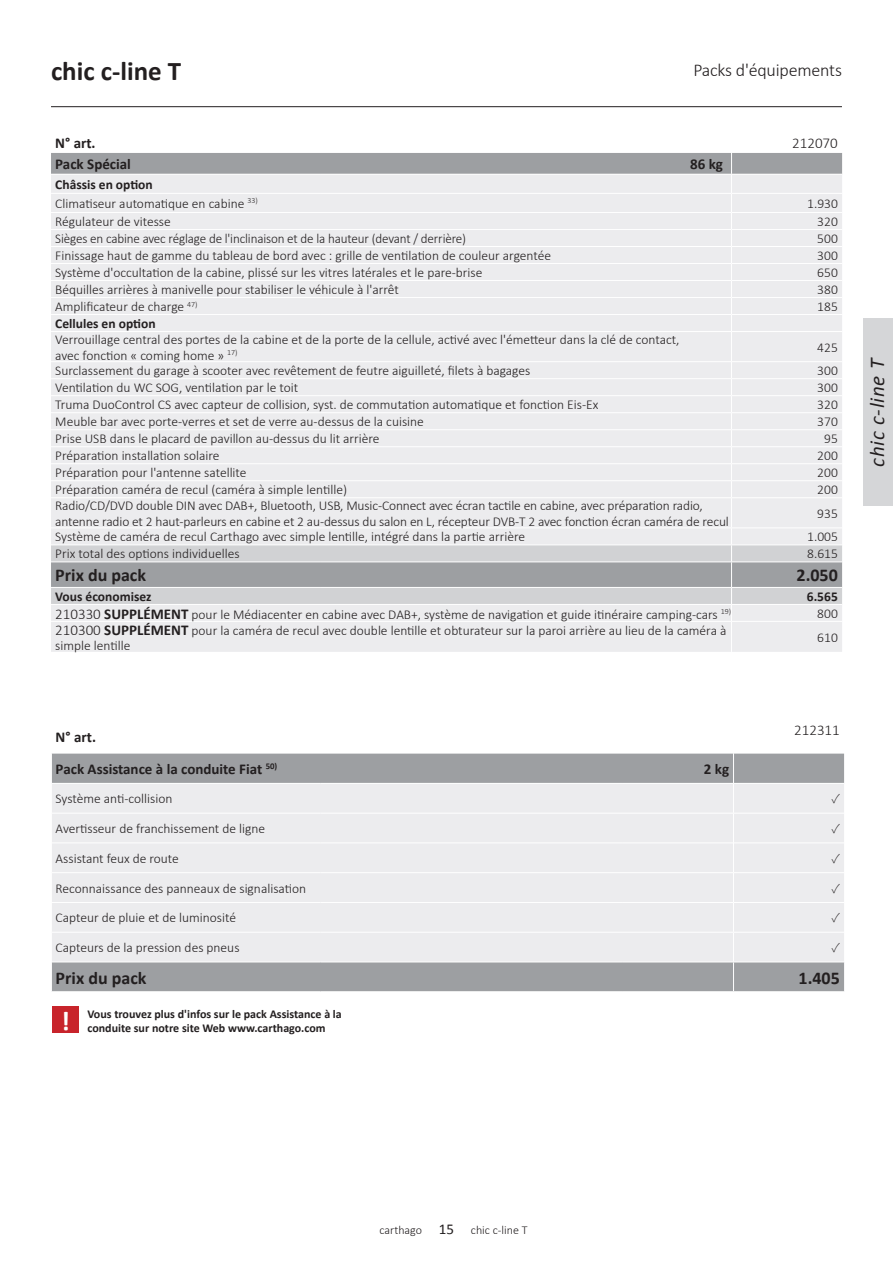
<style>
.page{position:relative;width:893px;height:1263px;background:#fff}
.page>*{position:absolute;margin:0;border:0;box-sizing:border-box;transform-origin:0 0}
.t1{font:700 27px "Calibri";color:#231f20}
.t2{font:700 27px "Calibri";color:#fff}
.t3{font:italic 21px "Calibri";color:#231f20}
.Fließtext_bold{font:700 18px "Calibri";color:#231f20}
.t4{font:300 18px "Calibri";letter-spacing:-.01em;color:#231f20}
.Fließtext_bold-2{font:700 15px "Calibri";color:#231f20}
.t5{font:300 15px "Calibri";color:#231f20}
.Fließtext_bold-3{font:300 13.5px/15.8px "Calibri";color:#231f20}
.Fließtext_8pt{font:300 13.5px "Calibri";color:#231f20}
.Fließtext_bold-4{font:700 13.5px "Calibri";color:#231f20}
.Fließtext_bold-5{font:300 13.5px "Source Sans Pro";color:#231f20}
.Fußnoten{font:700 12px "Calibri";color:#231f20}
.t6{font:300 12px "Calibri";color:#231f20}
.s1{font-size:15px}
.s2{font-weight:700;font-size:15px}
.s3{font-weight:400;font-size:15px}
</style>
<div class="page">
<hr style="left:51px;top:106px;width:791px;height:1px;background:#231f20">
<div style="left:863px;top:319px;width:30px;height:187px;background:#d5d6d8"></div>
<svg style="left:51px;top:153px;width:791px;height:499px;background:#e3e4e6"></svg>
<hr style="left:51px;top:621px;width:269px;height:1px;background:#fff">
<hr style="left:320px;top:621px;width:411px;height:1px;background:#fff">
<hr style="left:51px;top:561px;width:269px;height:1px;background:#fff">
<hr style="left:320px;top:561px;width:411px;height:1px;background:#fff">
<hr style="left:731px;top:561px;width:111px;height:1px;background:#fff">
<hr style="left:51px;top:587px;width:269px;height:1px;background:#fff">
<hr style="left:320px;top:587px;width:411px;height:1px;background:#fff">
<hr style="left:731px;top:587px;width:111px;height:1px;background:#fff">
<div style="left:52px;top:814px;width:792px;height:28px;background:#ececee"></div>
<hr style="left:733px;top:813px;width:1px;height:30px;background:#fff">
<svg style="left:52px;top:843px;width:792px;height:149px;background:#dcdddf"></svg>
<svg style="left:52px;top:753px;width:792px;height:60px;background:#c6c7c9"></svg>
<hr style="left:733px;top:720px;width:1px;height:34px;background:#fff">
<hr style="left:52px;top:961px;width:268px;height:1px;background:#fff">
<hr style="left:320px;top:961px;width:303px;height:1px;background:#fff">
<hr style="left:623px;top:961px;width:110px;height:1px;background:#fff">
<hr style="left:733px;top:961px;width:111px;height:1px;background:#fff">
<hr style="left:51px;top:902px;width:269px;height:1px;background:#fff">
<hr style="left:320px;top:902px;width:303px;height:1px;background:#fff">
<hr style="left:623px;top:902px;width:110px;height:1px;background:#fff">
<hr style="left:733px;top:902px;width:111px;height:1px;background:#fff">
<hr style="left:51px;top:932px;width:269px;height:1px;background:#fff">
<hr style="left:320px;top:932px;width:303px;height:1px;background:#fff">
<hr style="left:623px;top:932px;width:110px;height:1px;background:#fff">
<hr style="left:733px;top:932px;width:111px;height:1px;background:#fff">
<div style="left:52px;top:1006px;width:27px;height:27px;background:#c8242b"></div>
<p class="t1" style="left:51px;top:54px;width:132px">chic c-line T</p>
<p class="t4" style="left:693px;top:59px;width:150px">Packs d'équipements</p>
<p class="Fließtext_bold-2" style="left:55px;top:133px;width:42px">N° art.</p>
<p class="t5" style="left:792px;top:134px;width:47px">212070</p>
<p class="Fließtext_bold-2" style="left:55px;top:155px;width:77px">Pack Spécial</p>
<p class="Fließtext_bold-2" style="left:690px;top:155px;width:34px">86 kg</p>
<p class="Fließtext_bold-4" style="left:55px;top:176px;width:99px">Châssis en option</p>
<p class="Fließtext_bold-3" style="left:55px;top:195px;width:204px">Climatiseur automatique en cabine <sup>33)</sup></p>
<p class="Fließtext_bold-3" style="left:807px;top:195px;width:32px">1.930</p>
<p class="Fließtext_bold-3" style="left:55px;top:213px;width:117px">Régulateur de vitesse</p>
<p class="Fließtext_bold-3" style="left:817px;top:213px;width:22px">320</p>
<p class="Fließtext_bold-3" style="left:55px;top:230px;width:412px">Sièges en cabine avec réglage de l'inclinaison et de la hauteur (devant / derrière)</p>
<p class="Fließtext_bold-3" style="left:817px;top:230px;width:22px">500</p>
<p class="Fließtext_bold-3" style="left:55px;top:247px;width:497px">Finissage haut de gamme du tableau de bord avec : grille de ventilation de couleur argentée</p>
<p class="Fließtext_bold-3" style="left:817px;top:247px;width:22px">300</p>
<p class="Fließtext_bold-3" style="left:55px;top:264px;width:429px">Système d'occultation de la cabine, plissé sur les vitres latérales et le pare-brise</p>
<p class="Fließtext_bold-3" style="left:817px;top:264px;width:22px">650</p>
<p class="Fließtext_bold-3" style="left:55px;top:281px;width:345px">Béquilles arrières à manivelle pour stabiliser le véhicule à l'arrêt</p>
<p class="Fließtext_bold-3" style="left:817px;top:281px;width:22px">380</p>
<p class="Fließtext_bold-3" style="left:55px;top:298px;width:144px">Amplificateur de charge <sup>47)</sup></p>
<p class="Fließtext_bold-3" style="left:817px;top:298px;width:22px">185</p>
<p class="Fließtext_bold-4" style="left:55px;top:315px;width:102px">Cellules en option</p>
<p class="Fließtext_bold-3" style="left:55px;top:331px;width:626px">Verrouillage central des portes de la cabine et de la porte de la cellule, activé avec l'émetteur dans la clé de contact, avec fonction « coming home » <sup>17)</sup></p>
<p class="Fließtext_bold-3" style="left:817px;top:339px;width:22px">425</p>
<p class="Fließtext_bold-3" style="left:55px;top:362px;width:477px">Surclassement du garage à scooter avec revêtement de feutre aiguilleté, filets à bagages</p>
<p class="Fließtext_bold-3" style="left:817px;top:362px;width:22px">300</p>
<p class="Fließtext_bold-3" style="left:55px;top:379px;width:245px">Ventilation du WC SOG, ventilation par le toit</p>
<p class="Fließtext_bold-3" style="left:817px;top:379px;width:22px">300</p>
<p class="Fließtext_bold-3" style="left:55px;top:396px;width:545px">Truma DuoControl CS avec capteur de collision, syst. de commutation automatique et fonction Eis-Ex</p>
<p class="Fließtext_bold-3" style="left:817px;top:396px;width:22px">320</p>
<p class="Fließtext_bold-3" style="left:55px;top:413px;width:370px">Meuble bar avec porte-verres et set de verre au-dessus de la cuisine</p>
<p class="Fließtext_bold-3" style="left:817px;top:413px;width:22px">370</p>
<p class="Fließtext_bold-3" style="left:55px;top:430px;width:326px">Prise USB dans le placard de pavillon au-dessus du lit arrière</p>
<p class="Fließtext_bold-3" style="left:824px;top:430px;width:15px">95</p>
<p class="Fließtext_bold-3" style="left:55px;top:447px;width:166px">Préparation installation solaire</p>
<p class="Fließtext_bold-3" style="left:817px;top:447px;width:22px">200</p>
<p class="Fließtext_bold-3" style="left:55px;top:464px;width:193px">Préparation pour l'antenne satellite</p>
<p class="Fließtext_bold-3" style="left:817px;top:464px;width:22px">200</p>
<p class="Fließtext_bold-3" style="left:55px;top:481px;width:293px">Préparation caméra de recul (caméra à simple lentille)</p>
<p class="Fließtext_bold-3" style="left:817px;top:481px;width:22px">200</p>
<p class="Fließtext_bold-3" style="left:55px;top:497px;width:675px">Radio/CD/DVD double DIN avec DAB+, Bluetooth, USB, Music-Connect avec écran tactile en cabine, avec préparation radio, antenne radio et 2 haut-parleurs en cabine et 2 au-dessus du salon en L, récepteur DVB-T 2 avec fonction écran caméra de recul</p>
<p class="Fließtext_bold-3" style="left:817px;top:505px;width:22px">935</p>
<p class="Fließtext_bold-3" style="left:55px;top:528px;width:471px">Système de caméra de recul Carthago avec simple lentille, intégré dans la partie arrière</p>
<p class="Fließtext_bold-3" style="left:807px;top:528px;width:32px">1.005</p>
<p class="Fließtext_bold-3" style="left:55px;top:545px;width:186px">Prix total des options individuelles</p>
<p class="Fließtext_bold-3" style="left:807px;top:545px;width:32px">8.615</p>
<p class="Fließtext_bold" style="left:55px;top:564px;width:92px">Prix du pack</p>
<p class="Fließtext_bold" style="left:796px;top:564px;width:43px">2.050</p>
<p class="Fließtext_bold-4" style="left:55px;top:588px;width:98px">Vous économisez</p>
<p class="Fließtext_bold-4" style="left:807px;top:588px;width:32px">6.565</p>
<p class="Fließtext_8pt" style="left:55px;top:606px;width:677px"><span class="s1">210330</span> <span class="s2">SUPPLÉMENT</span> pour le Médiacenter en cabine avec DAB+, système de navigation et guide itinéraire camping-cars <sup>19)</sup></p>
<p class="Fließtext_bold-3" style="left:817px;top:605px;width:22px">800</p>
<p class="Fließtext_bold-3" style="left:55px;top:622px;width:673px;line-height:15px"><span class="s1">210300</span> <span class="s2">SUPPLÉMENT</span> pour la caméra de recul avec double lentille et obturateur sur la paroi arrière au lieu de la caméra à simple lentille</p>
<p class="Fließtext_bold-3" style="left:817px;top:629px;width:22px">610</p>
<p class="t3" style="left:863px;top:467px;width:111px;rotate:-90deg">chic c-line T</p>
<p class="Fließtext_bold-2" style="left:56px;top:728px;width:42px">N° art.</p>
<p class="t5" style="left:794px;top:721px;width:47px">212311</p>
<p class="Fließtext_bold-2" style="left:56px;top:759px;width:223px">Pack Assistance à la conduite Fiat <sup>50)</sup></p>
<p class="Fließtext_bold-2" style="left:704px;top:759px;width:27px">2 kg</p>
<p class="Fließtext_bold-3" style="left:56px;top:790px;width:118px">Système anti-collision</p>
<p class="Fließtext_bold-5" style="left:832px;top:790px;width:9px">✓</p>
<p class="Fließtext_bold-3" style="left:56px;top:820px;width:211px">Avertisseur de franchissement de ligne</p>
<p class="Fließtext_bold-5" style="left:832px;top:820px;width:9px">✓</p>
<p class="Fließtext_bold-3" style="left:56px;top:850px;width:125px">Assistant feux de route</p>
<p class="Fließtext_bold-5" style="left:832px;top:850px;width:9px">✓</p>
<p class="Fließtext_bold-3" style="left:56px;top:880px;width:252px">Reconnaissance des panneaux de signalisation</p>
<p class="Fließtext_bold-5" style="left:832px;top:880px;width:9px">✓</p>
<p class="Fließtext_bold-3" style="left:56px;top:909px;width:182px">Capteur de pluie et de luminosité</p>
<p class="Fließtext_bold-5" style="left:832px;top:910px;width:9px">✓</p>
<p class="Fließtext_bold-3" style="left:56px;top:939px;width:185px">Capteurs de la pression des pneus</p>
<p class="Fließtext_bold-5" style="left:832px;top:939px;width:9px">✓</p>
<p class="Fließtext_bold" style="left:56px;top:966px;width:92px">Prix du pack</p>
<p class="Fließtext_bold" style="left:798px;top:966px;width:43px">1.405</p>
<p class="Fußnoten" style="left:87px;top:1006px;width:256px">Vous trouvez plus d'infos sur le pack Assistance à la</p>
<p class="t2" style="left:61px;top:1004px;width:10px">!</p>
<p class="Fußnoten" style="left:87px;top:1020px;width:240px">conduite sur notre site Web www.carthago.com</p>
<p class="t6" style="left:380px;top:1222px;width:149px">carthago <span class="s3">15</span> chic c-line T</p>
</div>
